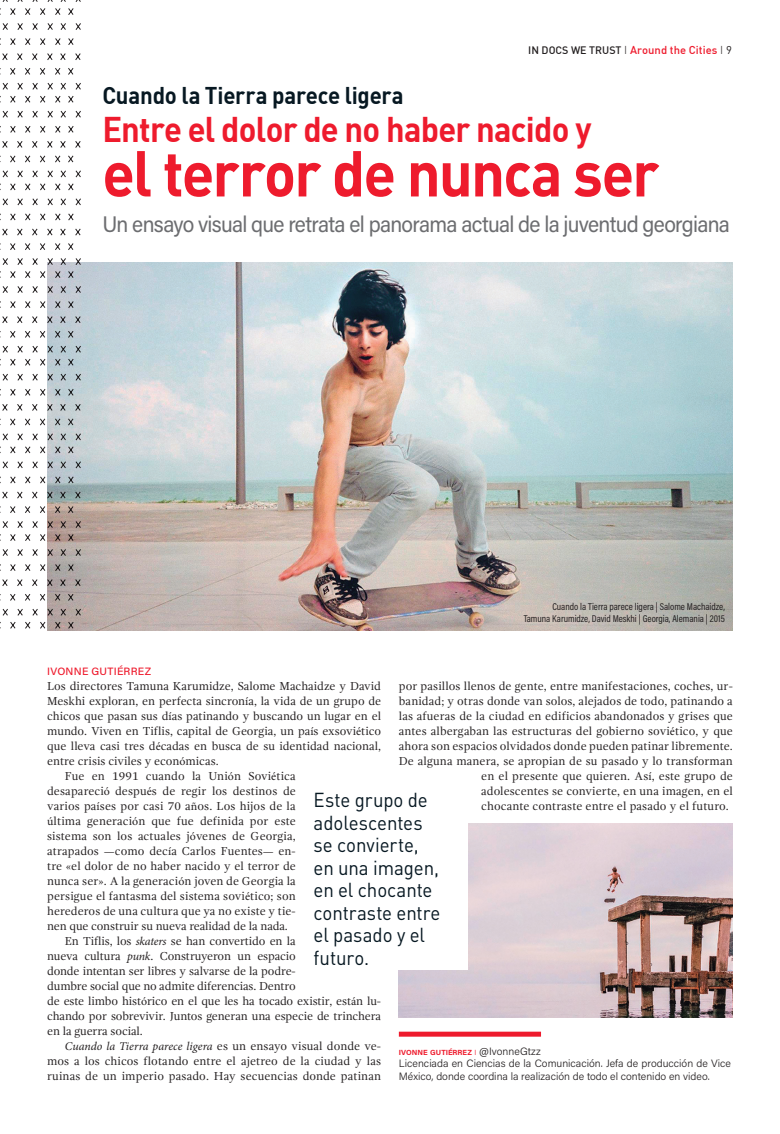
<style>
.page{position:relative;width:780px;height:1134px;background:#fff}
.page>*{position:absolute;margin:0;border:0;box-sizing:border-box;transform-origin:0 0}
.Sumario{font:63.75px "DIN Bold";letter-spacing:-.035em;color:#ee1b2d;scale:.93 1}
.Sumario-2{font:35px "DIN Bold";letter-spacing:-.025em;color:#ee1b2d;scale:.93 1}
.Sumario-3{font:23.75px "DIN Bold";letter-spacing:-.01em;color:#071822;scale:.93 1}
.Sumario-4{font:22.5px "Acumin Pro";letter-spacing:-.035em;color:#6c6d70;scale:.93 1}
.Sumario-5{font:20px/22.5px "DIN Pro";letter-spacing:-.005em;color:#071822;scale:.93 1}
.t1{font:11.88px/15px "Gandhi Serif";color:#231f20;text-align:justify}
.t2{font:500 11.25px "DIN";color:#ee1b2d}
.t3{font:300 10.62px/12.5px "Acumin Pro";color:#231f20}
.t4{font:500 10.62px "Acumin Pro";letter-spacing:.025em;color:#ee1b2d}
.t5{font:10px/12px "Acumin Pro Cond";color:#231f20;text-align:right}
.t6{font:700 7.38px "Acumin Pro";color:#ee1b2d}
.s1{font-size:10.62px;color:#231f20}
.s2{font-family:"DIN Light Alternate";font-weight:400;color:#231f20}
.s3{font-weight:400;color:#231f20}
.s4{font-family:"Minion Pro"}
.s5{font-family:"Minion Pro";font-style:italic}
.s6{font-weight:300}
.s7{font-weight:300;font-size:10.62px;color:#231f20}
</style>
<div class="page">
<img style="left:399px;top:823px;width:333px;height:194px">
<img style="left:47px;top:262px;width:685px;height:368px">
<div style="left:310px;top:787px;width:157px;height:182px;background:#fff"></div>
<div style="left:399px;top:1032px;width:142px;height:5px;background:#ee1b2d"></div>
<svg style="left:0;top:534px;width:81px;height:96px"></svg>
<svg style="left:0;top:271px;width:81px;height:257px"></svg>
<svg style="left:0;top:8px;width:81px;height:257px"></svg>
<svg style="left:2px;top:0;width:79px;height:2px"></svg>
<p class="Sumario-3" style="left:102px;top:80px;width:325px">Cuando la Tierra parece ligera</p>
<p class="t2" style="left:528px;top:42px;width:205px"><span class="s1">IN DOCS WE TRUST</span> <span class="s2">I</span> Around the Cities <span class="s2">I</span> <span class="s3">9</span></p>
<p class="Sumario-2" style="left:102px;top:106px;width:527px">Entre el dolor de no haber nacido y</p>
<p class="Sumario" style="left:102px;top:132px;width:600px">el terror de nunca ser</p>
<p class="Sumario-4" style="left:102px;top:208px;width:676px">Un ensayo visual que retrata el panorama actual de la juventud georgiana</p>
<p class="t5" style="left:523px;top:601px;width:203px">Cuando la Tierra parece ligera | Salome Machaidze,<br>Tamuna Karumidze, David Meskhi | Georgia, Alemania | 2015</p>
<p class="t4" style="left:47px;top:664px;width:105px">IVONNE GUTIÉRREZ</p>
<p class="t1" style="left:47px;top:679px;width:335px">Los directores Tamuna Karumidze, Salome Machaidze y David Meskhi exploran, en perfecta sincron<span class="s4">í</span>a, la vida de un grupo de chicos que pasan sus d<span class="s4">í</span>as patinando y buscando un lugar en el mundo. Viven en Tiflis, capital de Georgia, un pa<span class="s4">í</span>s exsovi<span class="s4">é</span>tico que lleva casi tres d<span class="s4">é</span>cadas en busca de su identidad nacional, entre crisis civiles y econ<span class="s4">ó</span>micas.</p>
<p class="t1" style="left:47px;top:769px;width:250px;text-indent:18px">Fue en 1991 cuando la Uni<span class="s4">ó</span>n Sovi<span class="s4">é</span>tica desapareci<span class="s4">ó</span> despu<span class="s4">é</span>s de regir los destinos de varios pa<span class="s4">í</span>ses por casi 70 a<span class="s4">ñ</span>os. Los hijos de la <span class="s4">ú</span>ltima generaci<span class="s4">ó</span>n que fue definida por este sistema son los actuales j<span class="s4">ó</span>venes de Georgia, atrapados <span class="s4">—</span>como dec<span class="s4">í</span>a Carlos Fuentes<span class="s4">—</span> en&shy;tre <span class="s4">«</span>el dolor de no haber nacido y el terror de nunca ser<span class="s4">»</span>. A la generaci<span class="s4">ó</span>n joven de Georgia la persigue el fantasma del sistema sovi<span class="s4">é</span>tico; son herederos de una cultura que ya no existe y tie&shy;nen que construir su nueva realidad de la nada.</p>
<p class="t1" style="left:47px;top:934px;width:335px;text-align:left;text-indent:18px">En Tiflis, los <span class="s5">skaters</span> se han convertido en la<br>nueva cultura <span class="s5">punk</span>. Construyeron un espacio<br>donde intentan ser libres y salvarse de la podre-<br>dumbre social que no admite diferencias. Dentro<br>de este limbo hist<span class="s4">ó</span>rico en el que les ha tocado existir, est<span class="s4">á</span>n lu&shy;chando por sobrevivir. Juntos generan una especie de trinchera en la guerra social.</p>
<p class="t1" style="left:47px;top:1039px;width:335px;text-indent:18px"><span class="s5">Cuando la Tierra parece ligera</span> es un ensayo visual donde ve&shy;mos a los chicos flotando entre el ajetreo de la ciudad y las ruinas de un imperio pasado. Hay secuencias donde patinan</p>
<p class="t1" style="left:399px;top:679px;width:335px">por pasillos llenos de gente, entre manifestaciones, coches, ur-</p>
<p class="t1" style="left:399px;top:694px;width:335px">banidad; y otras donde van solos, alejados de todo, patinando a</p>
<p class="t1" style="left:399px;top:709px;width:335px">las afueras de la ciudad en edificios abandonados y grises que</p>
<p class="t1" style="left:399px;top:724px;width:335px">antes albergaban las estructuras del gobierno sovi<span class="s4">é</span>tico, y que</p>
<p class="t1" style="left:399px;top:739px;width:335px">ahora son espacios olvidados donde pueden patinar libremente.</p>
<p class="t1" style="left:399px;top:754px;width:335px">De alguna manera, se apropian de su pasado y lo transforman</p>
<p class="t1" style="left:481px;top:769px;width:253px">en el presente que quieren. As<span class="s4">í</span>, este grupo de</p>
<p class="t1" style="left:481px;top:784px;width:253px">adolescentes se convierte, en una imagen, en el</p>
<p class="t1" style="left:481px;top:799px;width:249px">chocante contraste entre el pasado y el futuro.</p>
<p class="Sumario-5" style="left:313px;top:787px;width:138px">Este grupo de adolescentes se convierte, en una imagen, en el chocante contraste entre el pasado y el futuro.</p>
<p class="t6" style="left:399px;top:1047px;width:143px">IVONNE GUTIÉRREZ <span class="s6">i</span> <span class="s7">@IvonneGtzz</span></p>
<p class="t3" style="left:399px;top:1057px;width:333px">Licenciada en Ciencias de la Comunicación. Jefa de producción de Vice<br>México, donde coordina la realización de todo el contenido en video.</p>
</div>
